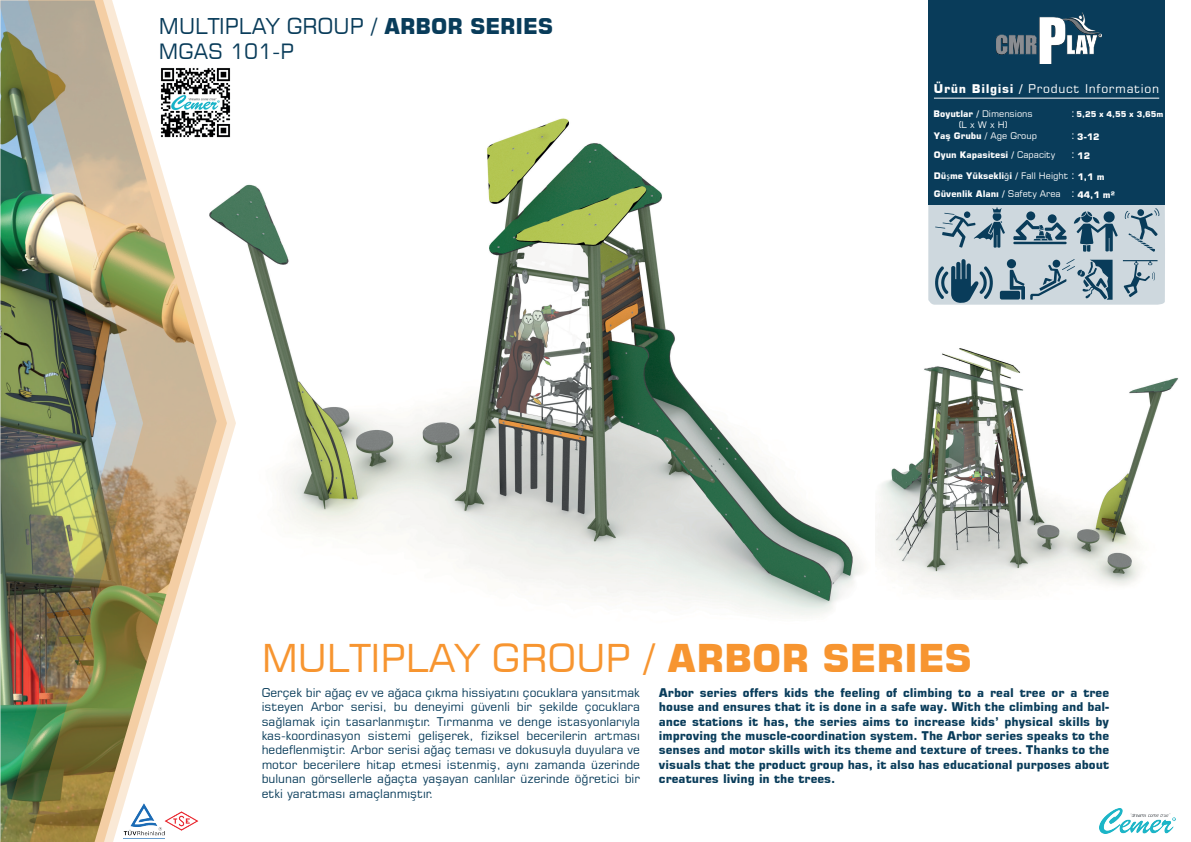
<style>
.page{position:relative;width:1191px;height:842px;background:#fff}
.page>*{position:absolute;margin:0;border:0;box-sizing:border-box;transform-origin:0 0}
.t1{font:38.2px "Square 721 BT";color:#f79530}
.t2{font:21.7px "Square 721 BT";color:#093c5a}
.t3{font:21px "Square 721 BT";color:#093c5a}
.t4{font:12px/14.4px "Square 721 BT";color:#093c5a;text-align:justify}
.t5{font:700 12px/14.4px "Square 721 BT";color:#093c5a;text-align:justify}
.t6{font:12px "Square 721 BT";letter-spacing:.055em;color:#fff}
.t7{font:11px/21.3px "Square 721 BT";color:#fff}
.t8{font:700 9px/19.7px "Square 721 BT";color:#fff}
.t9{font:9px/10.8px "Square 721 BT";color:#fff;text-align:center}
.t10{font:700 8px "Square 721 BT";color:#fff}
.s1{font-weight:700}
.s2{font-weight:400}
.s3{font-family:"Myriad Pro";font-weight:400}
</style>
<div class="page">
<img style="left:236px;top:118px;width:626px;height:497px">
<img style="left:0;top:0;width:236px;height:842px">
<img style="left:28px;top:0;width:199px;height:842px">
<div style="left:928px;top:0;width:236px;height:204px;background:#093c5a"></div>
<img style="left:996px;top:13px;width:105px;height:51px">
<img style="left:1099px;top:808px;width:76px;height:25px">
<hr style="left:934px;top:98px;width:225px;height:1px;background:#fff">
<svg style="left:928px;top:204px;width:237px;height:101px"></svg>
<img style="left:123px;top:803px;width:39px;height:36px">
<img style="left:162px;top:801px;width:40px;height:40px">
<img style="left:155px;top:63px;width:80px;height:80px">
<img style="left:875px;top:348px;width:304px;height:247px">
<h2 class="t2" style="left:159px;top:13px;width:395px">MULTIPLAY GROUP / <span class="s1">ARBOR SERIES</span></h2>
<h3 class="t3" style="left:159px;top:38px;width:137px">MGAS 101-P</h3>
<p class="t6" style="left:934px;top:81px;width:227px"><span class="s1">Ürün Bilgisi /</span> Product Information</p>
<p class="t9" style="left:933px;top:109px;width:101px"><span class="s1">Boyutlar /</span> Dimensions (L x W x H)</p>
<p class="t7" style="left:1071px;top:103px;width:5px">: :</p>
<p class="t7" style="left:1071px;top:144px;width:5px;line-height:20.6px">: :</p>
<p class="t7" style="left:1071px;top:183px;width:5px">:</p>
<p class="t10" style="left:1076px;top:110px;width:88px">5,25 x 4,55 x 3,65m</p>
<p class="t8" style="left:1077px;top:127px;width:24px">3-12<br>12</p>
<p class="t8" style="left:1077px;top:168px;width:39px;line-height:18.4px">1,1 m<br>44,1 m²</p>
<p class="t8" style="left:934px;top:126px;width:123px">Yaş Grubu <span class="s2">/ Age Group<br></span>Oyun Kapasitesi / <span class="s2">Capacity</span></p>
<p class="t8" style="left:934px;top:167px;width:136px;line-height:18.4px">Dü<span class="s3">ş</span>me Yüksekli<span class="s3">ğ</span>i / <span class="s2">Fall Height<br></span>Güvenlik Alanı / <span class="s2">Safety Area</span></p>
<h1 class="t1" style="left:262px;top:634px;width:711px">MULTIPLAY GROUP / <span class="s1">ARBOR SERIES</span></h1>
<p class="t4" style="left:262px;top:685px;width:380px">Gerçek bir ağaç ev ve ağaca çıkma hissiyatını çocuklara yansıtmak isteyen Arbor serisi, bu deneyimi güvenli bir şekilde çocuklara sağlamak için tasarlanmıştır. Tırmanma ve denge istasyonlarıyla kas-koordinasyon sistemi gelişerek, fiziksel becerilerin artması hedeflenmiştir. Arbor serisi ağaç teması ve dokusuyla duyulara ve motor becerilere hitap etmesi istenmiş, aynı zamanda üzerinde bulunan görsellerle ağaçta yaşayan canlılar üzerinde öğretici bir etki yaratması amaçlanmıştır.</p>
<p class="t5" style="left:659px;top:685px;width:452px">Arbor series offers kids the feeling of climbing to a real tree or a tree house and ensures that it is done in a safe way. With the climbing and bal&shy;ance stations it has, the series aims to increase kids’ physical skills by improving the muscle-coordination system. The Arbor series speaks to the senses and motor skills with its theme and texture of trees. Thanks to the visuals that the product group has, it also has educational purposes about creatures living in the trees.</p>
</div>
